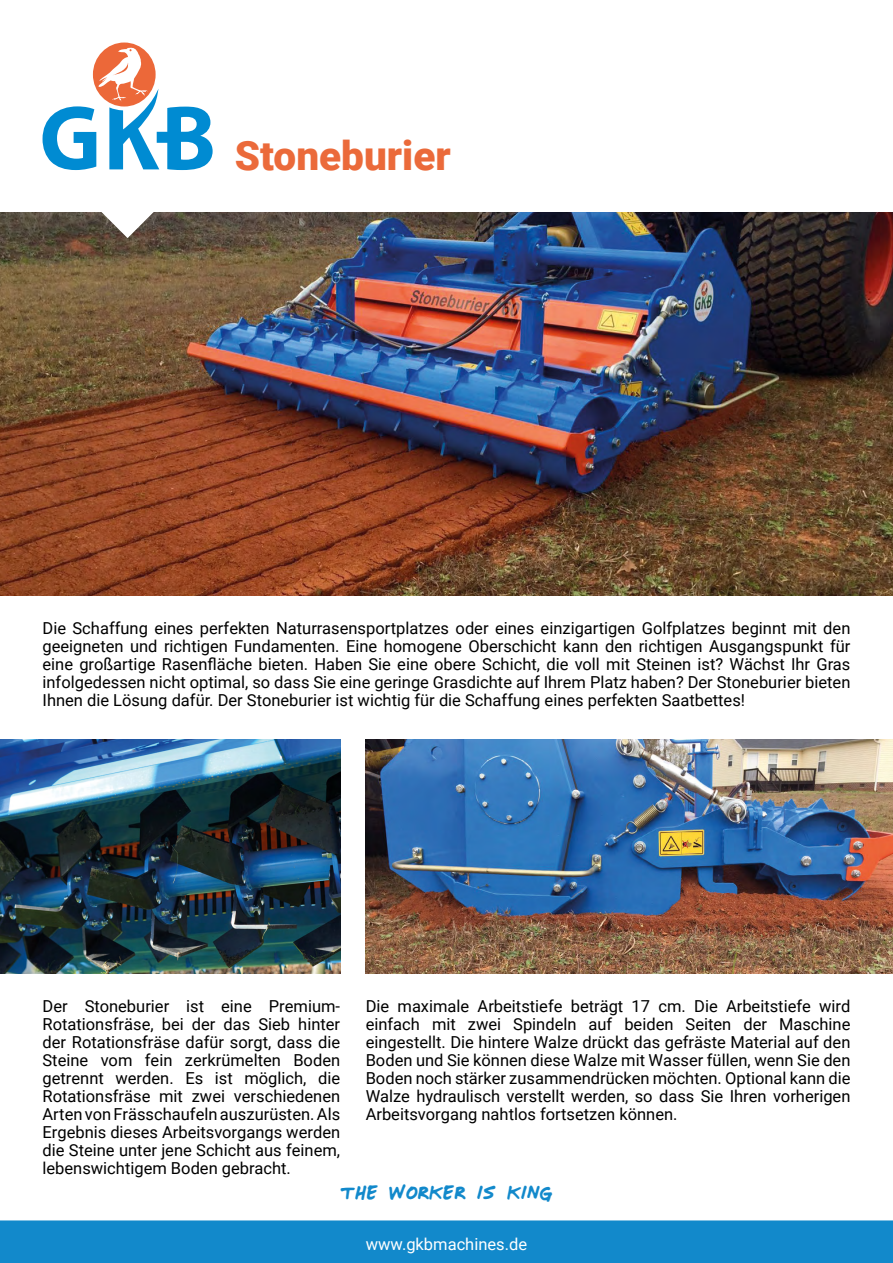
<style>
.page{position:relative;width:893px;height:1263px;background:#fff}
.page>*{position:absolute;margin:0;border:0;box-sizing:border-box;transform-origin:0 0}
.t1{font:900 40.5px "Roboto";color:#eb6a3a}
.t2{font:27px "Mr Marcoozie MEDIUM";color:#1289cb}
.t3{font:16.5px/18px "Roboto";color:#000;text-align:justify}
.t4{font:16.5px "Roboto";color:#fff}
</style>
<div class="page">
<div style="left:0;top:1220px;width:893px;height:43px;background:#1289cb"></div>
<div style="left:93px;top:43px;width:63px;height:64px;background:#ec6839;border-radius:50%"></div>
<svg style="left:43px;top:47px;width:170px;height:123px"></svg>
<img style="left:0;top:213px;width:893px;height:382px">
<img style="left:0;top:740px;width:340px;height:234px">
<img style="left:366px;top:740px;width:527px;height:234px">
<svg style="left:85px;top:212px;width:85px;height:26px"></svg>
<h1 class="t1" style="left:235px;top:127px;width:217px">Stoneburier</h1>
<p class="t3" style="left:43px;top:618px;width:809px">Die Schaffung eines perfekten Naturrasensportplatzes oder eines einzigartigen Golfplatzes beginnt mit den geeigneten und richtigen Fundamenten. Eine homogene Oberschicht kann den richtigen Ausgangspunkt für eine großartige Rasenfläche bieten. Haben Sie eine obere Schicht, die voll mit Steinen ist? Wächst Ihr Gras infolgedessen nicht optimal, so dass Sie eine geringe Grasdichte auf Ihrem Platz haben? Der Stoneburier bieten Ihnen die Lösung dafür. Der Stoneburier ist wichtig für die Schaffung eines perfekten Saatbettes!</p>
<p class="t3" style="left:43px;top:997px;width:299px">Der Stoneburier ist eine Premium-Rotationsfräse, bei der das Sieb hinter der Rotationsfräse dafür sorgt, dass die Steine vom fein zerkrümelten Boden getrennt werden. Es ist möglich, die Rotationsfräse mit zwei verschiedenen Arten von Frässchaufeln auszurüsten. Als Ergebnis dieses Arbeitsvorgangs werden die Steine unter jene Schicht aus feinem, lebenswichtigem Boden gebracht.</p>
<p class="t3" style="left:366px;top:997px;width:486px">Die maximale Arbeitstiefe beträgt 17 cm. Die Arbeitstiefe wird einfach mit zwei Spindeln auf beiden Seiten der Maschine eingestellt. Die hintere Walze drückt das gefräste Material auf den Boden und Sie können diese Walze mit Wasser füllen, wenn Sie den Boden noch stärker zusammendrücken möchten. Optional kann die Walze hydraulisch verstellt werden, so dass Sie Ihren vorherigen Arbeitsvorgang nahtlos fortsetzen können.</p>
<h2 class="t2" style="left:340px;top:1178px;width:214px">the worker is king</h2>
<p class="t4" style="left:366px;top:1233px;width:163px">www.gkbmachines.de</p>
</div>
